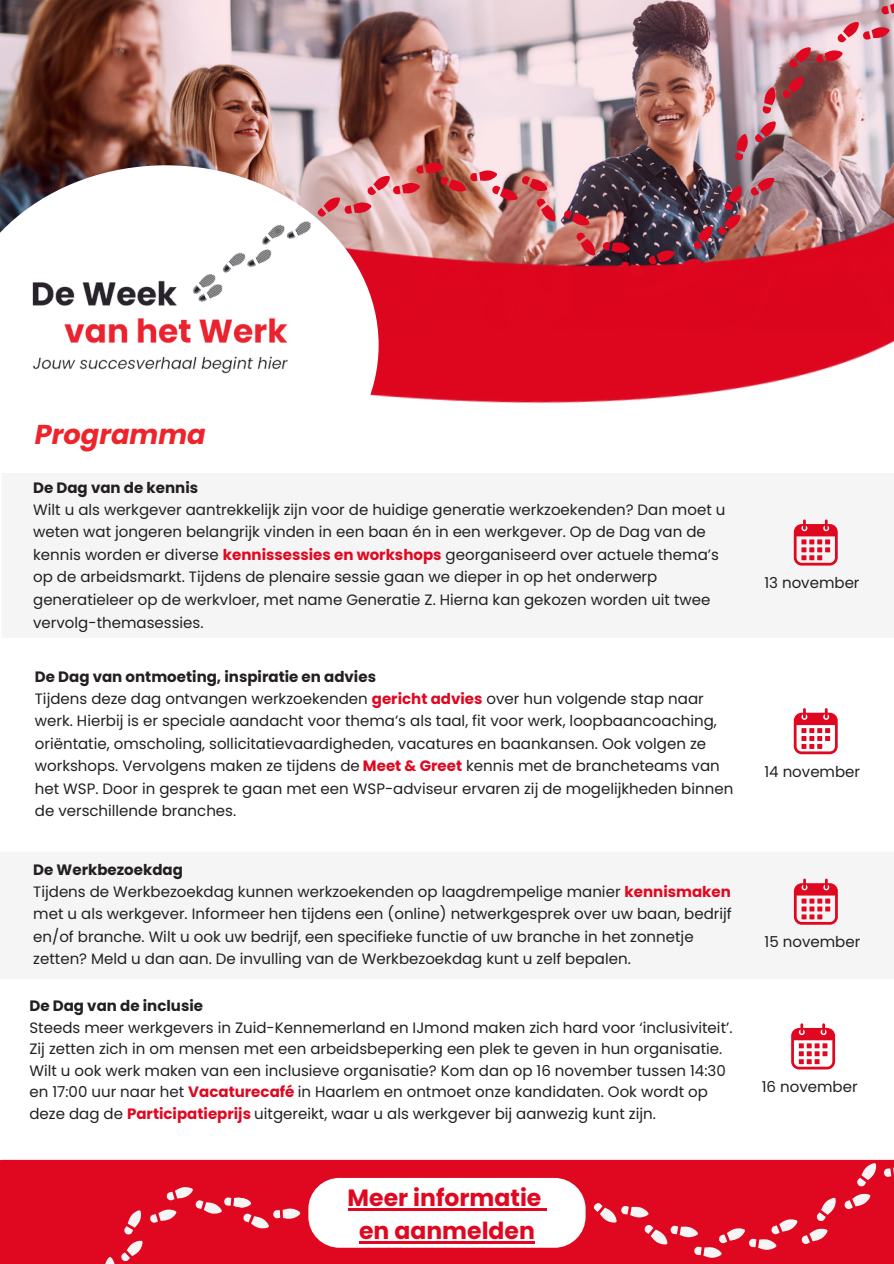
<style>
.page{position:relative;width:894px;height:1264px;background:#fff}
.page>*{position:absolute;margin:0;border:0;box-sizing:border-box;transform-origin:0 0}
.t1{font:italic 700 27.3px "Poppins";color:#ed242b}
.t2{font:700 23.55px "Poppins";color:#e00821}
.t3{font:15px/22.5px "Poppins";color:#231f20}
.t4{font:700 15px "Poppins";color:#231f20}
.s1{font-weight:700;color:#e00821}
</style>
<div class="page">
<img style="left:378px;top:289px;width:515px;height:115px">
<img style="left:0;top:0;width:893px;height:289px">
<svg style="left:0;top:165px;width:378px;height:231px"></svg>
<img style="left:0;top:195px;width:337px;height:201px">
<img style="left:316px;top:120px;width:460px;height:162px">
<svg style="left:762px;top:86px;width:14px;height:28px"></svg>
<svg style="left:782px;top:75px;width:21px;height:23px"></svg>
<svg style="left:788px;top:1px;width:105px;height:67px;background:#d7a9b2"></svg>
<svg style="left:793px;top:519px;width:44px;height:46px"></svg>
<svg style="left:793px;top:708px;width:44px;height:46px"></svg>
<svg style="left:793px;top:878px;width:44px;height:46px"></svg>
<svg style="left:791px;top:1023px;width:43px;height:36px"></svg>
<img style="left:0;top:1059px;width:893px;height:204px">
<p class="t1" style="left:35px;top:415px;width:172px">Programma</p>
<p class="t4" style="left:33px;top:477px;width:166px">De Dag van de kennis</p>
<p class="t3" style="left:33px;top:498px;width:693px">Wilt u als werkgever aantrekkelijk zijn voor de huidige generatie werkzoekenden? Dan moet u weten wat jongeren belangrijk vinden in een baan én in een werkgever. Op de Dag van de kennis worden er diverse <span class="s1">kennissessies en workshops</span> georganiseerd over actuele thema’s op de arbeidsmarkt. Tijdens de plenaire sessie gaan we dieper in op het onderwerp generatieleer op de werkvloer, met name Generatie Z. Hierna kan gekozen worden uit twee vervolg-themasessies.</p>
<p class="t4" style="left:35px;top:666px;width:342px">De Dag van ontmoeting, inspiratie en advies</p>
<p class="t3" style="left:35px;top:687px;width:699px">Tijdens deze dag ontvangen werkzoekenden <span class="s1">gericht advies</span> over hun volgende stap naar werk. Hierbij is er speciale aandacht voor thema’s als taal, fit voor werk, loopbaancoaching, oriëntatie, omscholing, sollicitatievaardigheden, vacatures en baankansen. Ook volgen ze workshops. Vervolgens maken ze tijdens de <span class="s1">Meet &amp; Greet</span> kennis met de brancheteams van het WSP. Door in gesprek te gaan met een WSP-adviseur ervaren zij de mogelijkheden binnen de verschillende branches.</p>
<p class="t4" style="left:33px;top:859px;width:151px">De Werkbezoekdag</p>
<p class="t3" style="left:33px;top:880px;width:699px">Tijdens de Werkbezoekdag kunnen werkzoekenden op laagdrempelige manier <span class="s1">kennismaken </span>met u als werkgever. Informeer hen tijdens een (online) netwerkgesprek over uw baan, bedrijf en/of branche. Wilt u ook uw bedrijf, een specifieke functie of uw branche in het zonnetje zetten? Meld u dan aan. De invulling van de Werkbezoekdag kunt u zelf bepalen.</p>
<p class="t4" style="left:29px;top:995px;width:175px">De Dag van de inclusie</p>
<p class="t3" style="left:29px;top:1016px;width:704px;line-height:21.5px">Steeds meer werkgevers in Zuid-Kennemerland en IJmond maken zich hard voor ‘inclusiviteit’.<br>Zij zetten zich in om mensen met een arbeidsbeperking een plek te geven in hun organisatie.<br>Wilt u ook werk maken van een inclusieve organisatie? Kom dan op 16 november tussen 14:30 en 17:00 uur naar het <span class="s1">Vacaturecafé</span> in Haarlem en ontmoet onze kandidaten. Ook wordt op deze dag de <span class="s1">Participatieprijs</span> uitgereikt, waar u als werkgever bij aanwezig kunt zijn.</p>
<p class="t2" style="left:347px;top:1181px;width:195px">Meer informatie</p>
<p class="t2" style="left:359px;top:1213px;width:177px">en aanmelden</p>
<p class="t3" style="left:764px;top:571px;width:97px">13 november</p>
<p class="t3" style="left:764px;top:760px;width:97px">14 november</p>
<p class="t3" style="left:764px;top:930px;width:97px">15 november</p>
<p class="t3" style="left:761px;top:1075px;width:97px">16 november</p>
</div>
